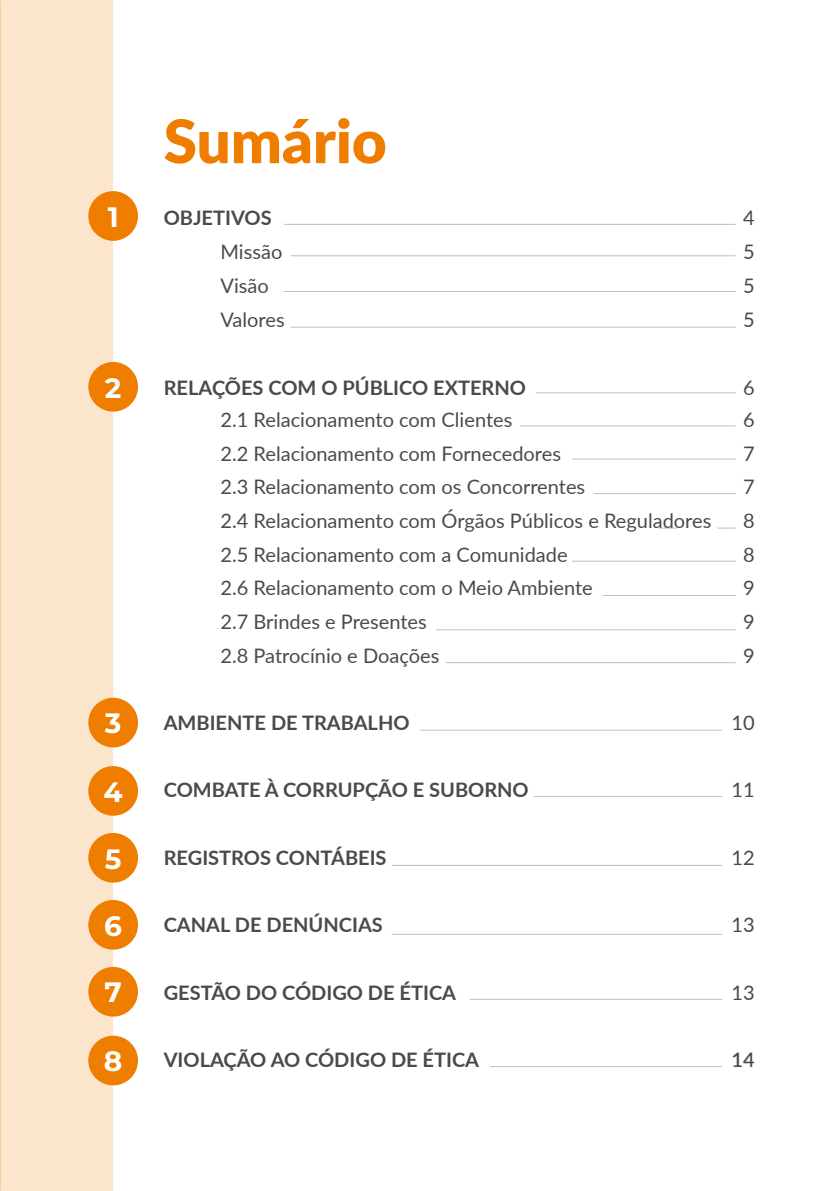
<style>
.page{position:relative;width:840px;height:1191px;background:#fff}
.page>*{position:absolute;margin:0;border:0;box-sizing:border-box;transform-origin:0 0}
.t1{font:900 60px "Lato";color:#ef7d00}
.t2{font:700 28px "Montserrat";color:#fff}
.t3{font:20px "Lato";color:#4a4a49}
.t4{font:700 20px "Lato";color:#4a4a49}
.t5{font:600 20px "Lato";color:#4a4a49}
</style>
<div class="page">
<svg style="left:659px;top:528px;width:17px;height:1px"></svg>
<div style="left:0;top:0;width:113px;height:1191px;background:#fbe5cd"></div>
<div style="left:88px;top:191px;width:50px;height:50px;background:#ef7d00;border-radius:50%"></div>
<div style="left:88px;top:362px;width:50px;height:49px;background:#ef7d00;border-radius:50%"></div>
<div style="left:88px;top:697px;width:50px;height:50px;background:#ef7d00;border-radius:50%"></div>
<div style="left:88px;top:766px;width:50px;height:49px;background:#ef7d00;border-radius:50%"></div>
<div style="left:88px;top:833px;width:50px;height:49px;background:#ef7d00;border-radius:50%"></div>
<div style="left:88px;top:900px;width:50px;height:49px;background:#ef7d00;border-radius:50%"></div>
<div style="left:88px;top:967px;width:50px;height:49px;background:#ef7d00;border-radius:50%"></div>
<div style="left:88px;top:1035px;width:50px;height:50px;background:#ef7d00;border-radius:50%"></div>
<hr style="left:290px;top:255px;width:445px;height:1px;background:#bebebe">
<hr style="left:283px;top:224px;width:452px;height:1px;background:#bebebe">
<hr style="left:283px;top:291px;width:452px;height:1px;background:#bebebe">
<hr style="left:290px;top:327px;width:445px;height:1px;background:#bebebe">
<hr style="left:419px;top:730px;width:302px;height:1px;background:#bebebe">
<hr style="left:391px;top:865px;width:330px;height:1px;background:#bebebe">
<hr style="left:391px;top:934px;width:330px;height:1px;background:#bebebe">
<hr style="left:469px;top:999px;width:252px;height:1px;background:#bebebe">
<hr style="left:490px;top:1066px;width:231px;height:1px;background:#bebebe">
<hr style="left:533px;top:796px;width:188px;height:1px;background:#bebebe">
<hr style="left:435px;top:629px;width:300px;height:1px;background:#bebebe">
<hr style="left:446px;top:662px;width:289px;height:1px;background:#bebebe">
<hr style="left:519px;top:425px;width:216px;height:1px;background:#bebebe">
<hr style="left:571px;top:459px;width:164px;height:1px;background:#bebebe">
<hr style="left:593px;top:493px;width:142px;height:1px;background:#bebebe">
<hr style="left:571px;top:561px;width:164px;height:1px;background:#bebebe">
<hr style="left:602px;top:595px;width:133px;height:1px;background:#bebebe">
<svg style="left:717px;top:528px;width:18px;height:1px"></svg>
<hr style="left:535px;top:392px;width:200px;height:1px;background:#bebebe">
<h1 class="t1" style="left:164px;top:96px;width:224px">Sumário</h1>
<h2 class="t2" style="left:108px;top:196px;width:12px">1</h2>
<p class="t4" style="left:164px;top:203px;width:109px">OBJETIVOS</p>
<p class="t3" style="left:742px;top:204px;width:13px">4</p>
<p class="t3" style="left:220px;top:238px;width:63px">Missão</p>
<p class="t3" style="left:742px;top:238px;width:13px">5</p>
<p class="t3" style="left:220px;top:271px;width:50px">Visão</p>
<p class="t3" style="left:742px;top:271px;width:13px">5</p>
<p class="t3" style="left:220px;top:305px;width:66px">Valores</p>
<p class="t3" style="left:742px;top:305px;width:13px">5</p>
<h2 class="t2" style="left:105px;top:367px;width:18px">2</h2>
<p class="t4" style="left:164px;top:373px;width:363px">RELAÇÕES COM O PÚBLICO EXTERNO</p>
<p class="t3" style="left:742px;top:373px;width:13px">6</p>
<p class="t3" style="left:220px;top:405px;width:293px">2.1 Relacionamento com Clientes</p>
<p class="t3" style="left:742px;top:405px;width:13px">6</p>
<p class="t3" style="left:220px;top:439px;width:342px">2.2 Relacionamento com Fornecedores</p>
<p class="t3" style="left:742px;top:439px;width:13px">7</p>
<p class="t3" style="left:220px;top:473px;width:366px">2.3 Relacionamento com os Concorrentes</p>
<p class="t3" style="left:742px;top:473px;width:13px">7</p>
<p class="t3" style="left:220px;top:506px;width:492px">2.4 Relacionamento com Órgãos Públicos e Reguladores</p>
<p class="t3" style="left:742px;top:506px;width:13px">8</p>
<p class="t3" style="left:220px;top:540px;width:348px">2.5 Relacionamento com a Comunidade</p>
<p class="t3" style="left:742px;top:540px;width:13px">8</p>
<p class="t3" style="left:220px;top:574px;width:373px">2.6 Relacionamento com o Meio Ambiente</p>
<p class="t3" style="left:742px;top:574px;width:13px">9</p>
<p class="t3" style="left:220px;top:607px;width:208px">2.7 Brindes e Presentes</p>
<p class="t3" style="left:742px;top:607px;width:13px">9</p>
<p class="t3" style="left:220px;top:641px;width:220px">2.8 Patrocínio e Doações</p>
<p class="t3" style="left:742px;top:641px;width:13px">9</p>
<h2 class="t2" style="left:105px;top:703px;width:18px">3</h2>
<p class="t4" style="left:164px;top:708px;width:247px">AMBIENTE DE TRABALHO</p>
<p class="t3" style="left:731px;top:708px;width:25px">10</p>
<h2 class="t2" style="left:103px;top:771px;width:21px">4</h2>
<p class="t4" style="left:164px;top:775px;width:366px">COMBATE À CORRUPÇÃO E SUBORNO</p>
<p class="t3" style="left:731px;top:776px;width:25px">11</p>
<h2 class="t2" style="left:105px;top:838px;width:18px">5</h2>
<p class="t4" style="left:164px;top:842px;width:224px">REGISTROS CONTÁBEIS</p>
<p class="t3" style="left:731px;top:843px;width:25px">12</p>
<h2 class="t2" style="left:104px;top:905px;width:19px">6</h2>
<p class="t4" style="left:164px;top:910px;width:220px">CANAL DE DENÚNCIAS</p>
<p class="t3" style="left:731px;top:910px;width:25px">13</p>
<h2 class="t2" style="left:104px;top:972px;width:19px">7</h2>
<p class="t4" style="left:164px;top:977px;width:294px">GESTÃO DO CÓDIGO DE ÉTICA</p>
<p class="t3" style="left:731px;top:978px;width:25px">13</p>
<h2 class="t2" style="left:104px;top:1041px;width:20px">8</h2>
<p class="t4" style="left:164px;top:1044px;width:317px">VIOLAÇÃO AO CÓDIGO DE ÉTICA</p>
<p class="t5" style="left:731px;top:1045px;width:25px">14</p>
</div>
